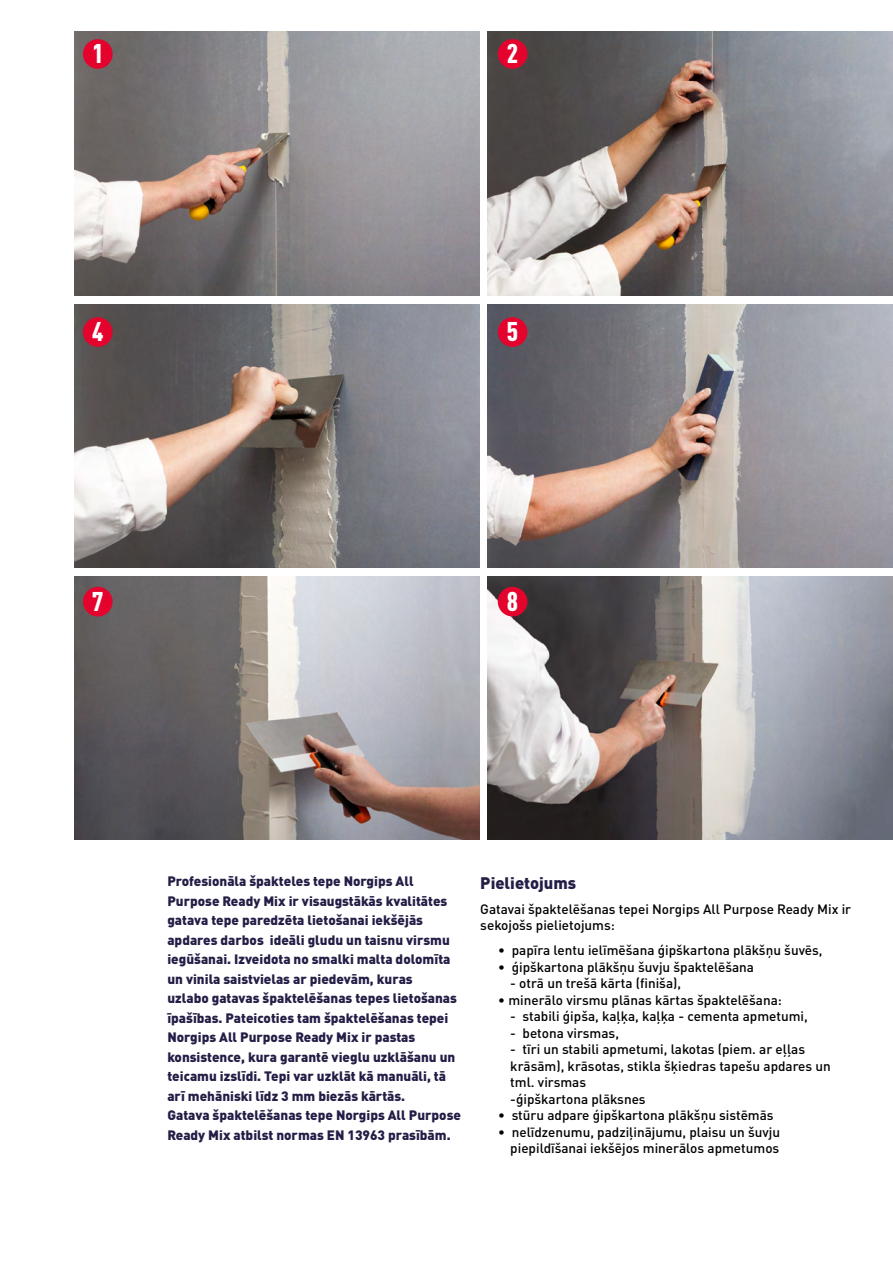
<style>
.page{position:relative;width:893px;height:1263px;background:#fff}
.page>*{position:absolute;margin:0;border:0;box-sizing:border-box;transform-origin:0 0}
.t1{font:900 condensed 26.85px "DIN Pro";color:#fff}
.t2{font:900 16.5px "DIN Pro";color:#231e46}
.t3{font:900 13.5px/19.5px "DIN Pro";color:#231e46}
.t4{font:500 13.5px/16.5px "DIN Pro";color:#000}
</style>
<div class="page">
<img style="left:75px;top:32px;width:405px;height:263px">
<img style="left:488px;top:32px;width:405px;height:263px">
<img style="left:75px;top:304px;width:405px;height:264px">
<img style="left:75px;top:576px;width:405px;height:264px">
<img style="left:488px;top:304px;width:405px;height:264px">
<img style="left:488px;top:576px;width:405px;height:264px">
<div style="left:83px;top:39px;width:30px;height:30px;background:#e4032d;border-radius:50%"></div>
<div style="left:83px;top:317px;width:30px;height:30px;background:#e4032d;border-radius:50%"></div>
<div style="left:83px;top:587px;width:30px;height:29px;background:#e4032d;border-radius:50%"></div>
<div style="left:498px;top:39px;width:29px;height:30px;background:#e4032d;border-radius:50%"></div>
<div style="left:498px;top:317px;width:29px;height:30px;background:#e4032d;border-radius:50%"></div>
<div style="left:498px;top:587px;width:29px;height:29px;background:#e4032d;border-radius:50%"></div>
<h1 class="t1" style="left:92px;top:33px;width:13px">1</h1>
<h1 class="t1" style="left:507px;top:33px;width:13px">2</h1>
<h1 class="t1" style="left:92px;top:311px;width:13px">4</h1>
<h1 class="t1" style="left:507px;top:311px;width:13px">5</h1>
<h1 class="t1" style="left:92px;top:580px;width:13px">7</h1>
<h1 class="t1" style="left:507px;top:580px;width:13px">8</h1>
<p class="t3" style="left:167px;top:870px;width:295px">Profesionāla špakteles tepe Norgips All Purpose Ready Mix ir visaugstākās kvalitātes gatava tepe paredzēta lietošanai iekšējās apdares darbos ideāli gludu un taisnu virsmu iegūšanai. Izveidota no smalki malta dolomīta un vinila saistvielas ar piedevām, kuras<br>uzlabo gatavas špaktelēšanas tepes lietošanas īpašības. Pateicoties tam špaktelēšanas tepei Norgips All Purpose Ready Mix ir pastas konsistence, kura garantē vieglu uzklāšanu un teicamu izslīdi. Tepi var uzklāt kā manuāli, tā arī mehāniski līdz 3 mm biezās kārtās.<br>Gatava špaktelēšanas tepe Norgips All Purpose Ready Mix atbilst normas EN 13963 prasībām.</p>
<p class="t2" style="left:480px;top:868px;width:97px">Pielietojums</p>
<p class="t4" style="left:480px;top:899px;width:372px">Gatavai špaktelēšanas tepei Norgips All Purpose Ready Mix ir sekojošs pielietojums:</p>
<p class="t4" style="left:498px;top:940px;width:326px">• papīra lentu ielīmēšana ģipškartona plākšņu šuvēs,</p>
<p class="t4" style="left:498px;top:957px;width:257px">• ģipškartona plākšņu šuvju špaktelēšana</p>
<p class="t4" style="left:510px;top:973px;width:172px">- otrā un trešā kārta (finiša),</p>
<p class="t4" style="left:498px;top:990px;width:285px">• minerālo virsmu plānas kārtas špaktelēšana:</p>
<p class="t4" style="left:510px;top:1006px;width:299px">- stabili ģipša, kaļķa, kaļķa - cementa apmetumi,</p>
<p class="t4" style="left:510px;top:1023px;width:110px">- betona virsmas,</p>
<p class="t4" style="left:510px;top:1039px;width:322px">- tīri un stabili apmetumi, lakotas (piem. ar eļļas krāsām), krāsotas, stikla šķiedras tapešu apdares un tml. virsmas<br>-ģipškartona plāksnes</p>
<p class="t4" style="left:498px;top:1105px;width:277px">• stūru adpare ģipškartona plākšņu sistēmās</p>
<p class="t4" style="left:498px;top:1122px;width:283px;text-align:right">• nelīdzenumu, padziļinājumu, plaisu un šuvju piepildīšanai iekšējos minerālos apmetumos</p>
</div>
